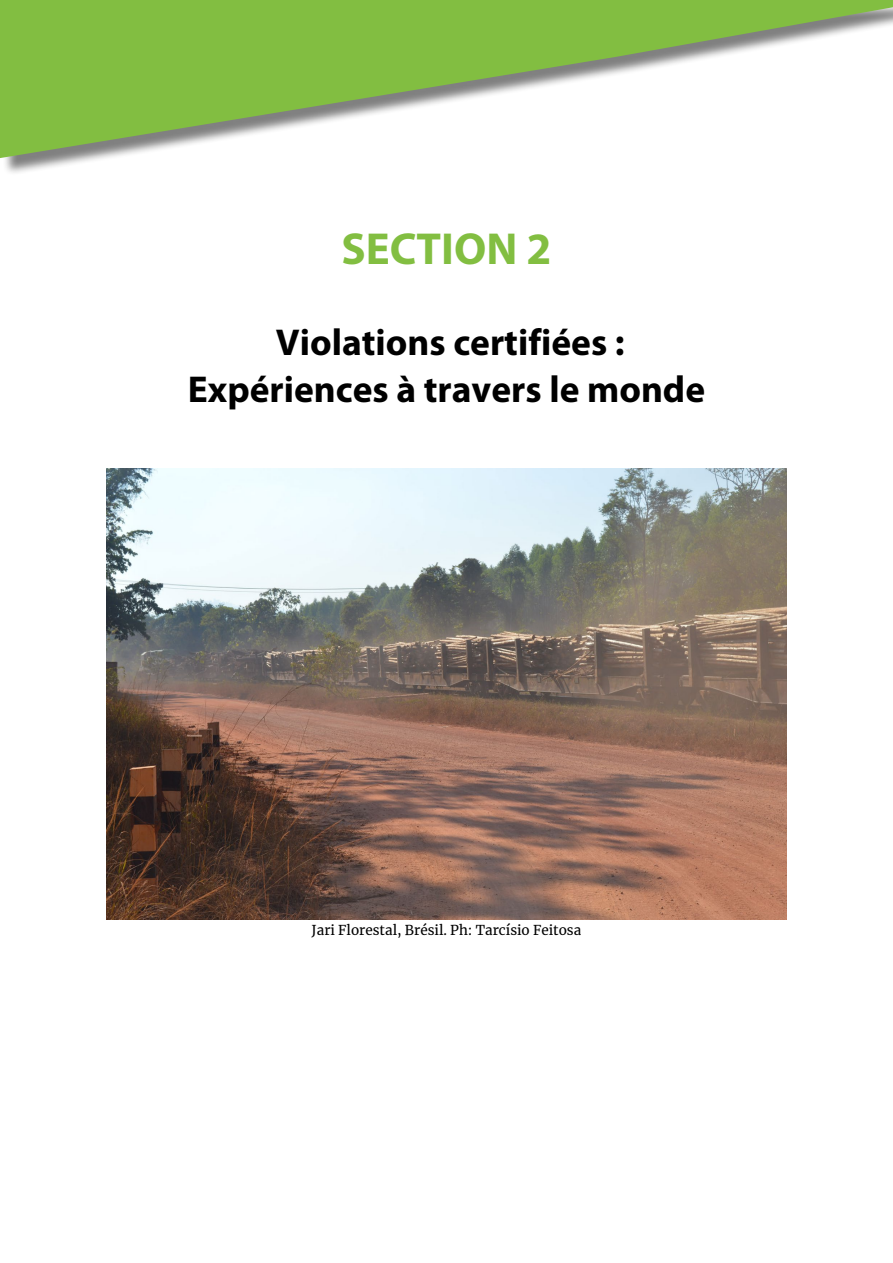
<style>
.page{position:relative;width:893px;height:1263px;background:#fff}
.page>*{position:absolute;margin:0;border:0;box-sizing:border-box;transform-origin:0 0}
.t1{font:700 45px "Myriad Pro";color:#82be41}
.t2{font:700 37.5px/46.5px "Myriad Pro";color:#000;text-align:center}
.t3{font:13.5px "Merriweather";color:#000}
</style>
<div class="page">
<svg style="left:0;top:0;width:893px;height:158px;fill:#82be41"></svg>
<img style="left:106px;top:468px;width:681px;height:451px">
<p class="t1" style="left:341px;top:223px;width:211px">SECTION 2</p>
<p class="t2" style="left:188px;top:320px;width:519px">Violations certifiées :<br>Expériences à travers le monde</p>
<p class="t3" style="left:312px;top:921px;width:271px">Jari Florestal, Brésil. Ph: Tarcísio Feitosa</p>
</div>
